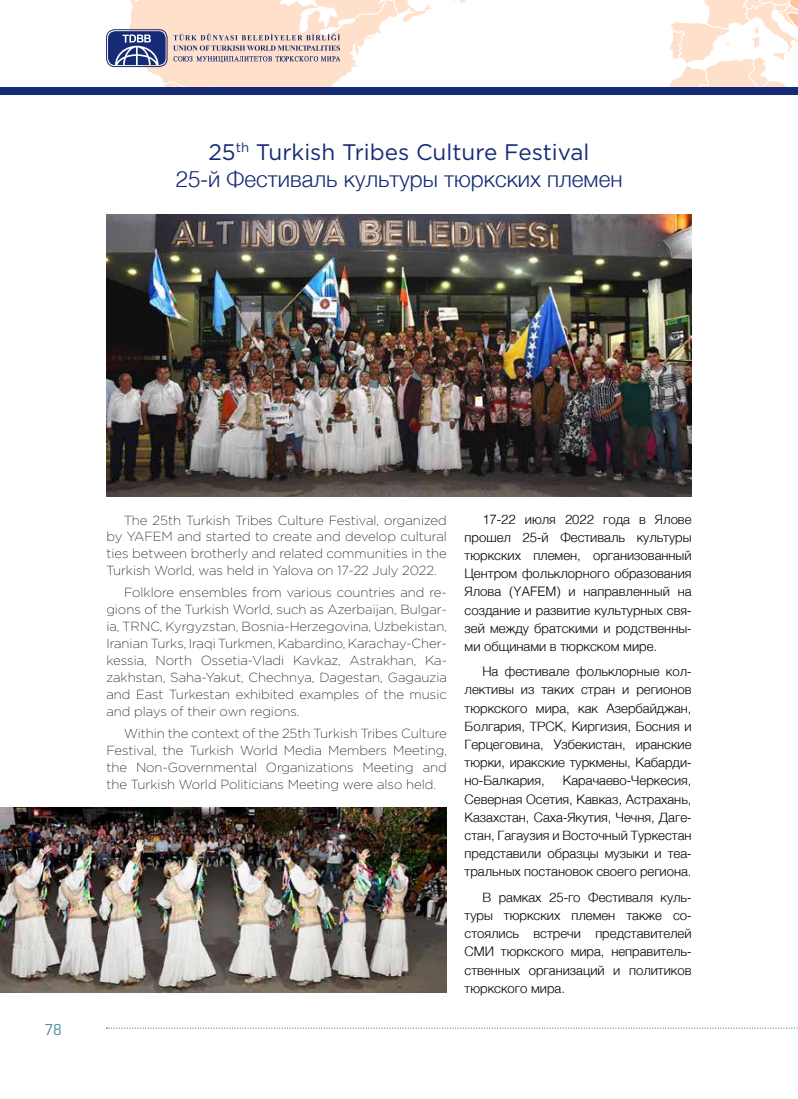
<style>
.page{position:relative;width:798px;height:1099px;background:#fff}
.page>*{position:absolute;margin:0;border:0;box-sizing:border-box;transform-origin:0 0}
.t1{font:300 22.5px "Helvetica";color:#162b75}
.t2{font:22.5px "Gotham";color:#162b75}
.t3{font:16px "Geogrotesque";color:#4787aa}
.t4{font:300 13.12px/18.2px "Helvetica";color:#000;text-align:justify}
.t5{font:200 13.12px/16.9px "Gotham";color:#000;text-align:justify}
</style>
<div class="page">
<svg style="left:0;top:65px;width:399px;height:23px"></svg>
<svg style="left:651px;top:0;width:146px;height:88px"></svg>
<div style="left:106px;top:30px;width:61px;height:37px;border:1px solid #162b75;border-radius:8px"></div>
<svg style="left:106px;top:0;width:359px;height:65px"></svg>
<svg style="left:106px;top:1027px;width:692px;height:1px"></svg>
<div style="left:0;top:88px;width:797px;height:7px;background:#162b75"></div>
<img style="left:0;top:807px;width:446px;height:185px">
<img style="left:106px;top:214px;width:585px;height:282px">
<h1 class="t2" style="left:208px;top:137px;width:382px">25<sup>th</sup> Turkish Tribes Culture Festival</h1>
<h1 class="t1" style="left:175px;top:160px;width:448px">25-й Фестиваль культуры тюркских племен</h1>
<p class="t3" style="left:44px;top:1019px;width:19px">78</p>
<p class="t5" style="left:106px;top:511px;width:342px;text-indent:18px">The 25th Turkish Tribes Culture Festival, organized by YAFEM and started to create and develop cultural ties between brotherly and related communities in the Turkish World, was held in Yalova on 17-22 July 2022.</p>
<p class="t5" style="left:106px;top:584px;width:342px;text-indent:18px">Folklore ensembles from various countries and re&shy;gions of the Turkish World, such as Azerbaijan, Bulgar&shy;ia, TRNC, Kyrgyzstan, Bosnia-Herzegovina, Uzbekistan, Iranian Turks, Iraqi Turkmen, Kabardino, Karachay-Cher&shy;kessia, North Ossetia-Vladi Kavkaz, Astrakhan, Ka&shy;zakhstan, Saha-Yakut, Chechnya, Dagestan, Gagauzia and East Turkestan exhibited examples of the music and plays of their own regions.</p>
<p class="t5" style="left:106px;top:724px;width:342px;text-indent:18px">Within the context of the 25th Turkish Tribes Culture Festival, the Turkish World Media Members Meeting, the Non-Governmental Organizations Meeting and the Turkish World Politicians Meeting were also held.</p>
<p class="t4" style="left:464px;top:509px;width:228px;text-indent:18px">17-22 июля 2022 года в Ялове прошел 25-й Фестиваль культуры тюркских племен, организованный Центром фольклорного образования Ялова (YAFEM) и направленный на создание и развитие культурных свя&shy;зей между братскими и родственны&shy;ми общинами в тюркском мире.</p>
<p class="t4" style="left:464px;top:661px;width:228px;text-indent:18px">На фестивале фольклорные кол&shy;лективы из таких стран и регионов тюркского мира, как Азербайджан, Болгария, ТРСК, Киргизия, Босния и Герцеговина, Узбекистан, иранские тюрки, иракские туркмены, Кабарди&shy;но-Балкария,</p>
<p class="t4" style="left:464px;top:770px;width:228px;text-indent:98px">Карачаево-Черкесия, Северная Осетия, Кавказ, Астрахань, Казахстан, Саха-Якутия, Чечня, Даге&shy;стан, Гагаузия и Восточный Туркестан представили образцы музыки и теа&shy;тральных постановок своего региона.</p>
<p class="t4" style="left:464px;top:887px;width:228px;text-indent:18px">В рамках 25-го Фестиваля куль&shy;туры тюркских племен также со&shy;стоялись встречи представителей СМИ тюркского мира, неправитель&shy;ственных организаций и политиков тюркского мира.</p>
</div>
